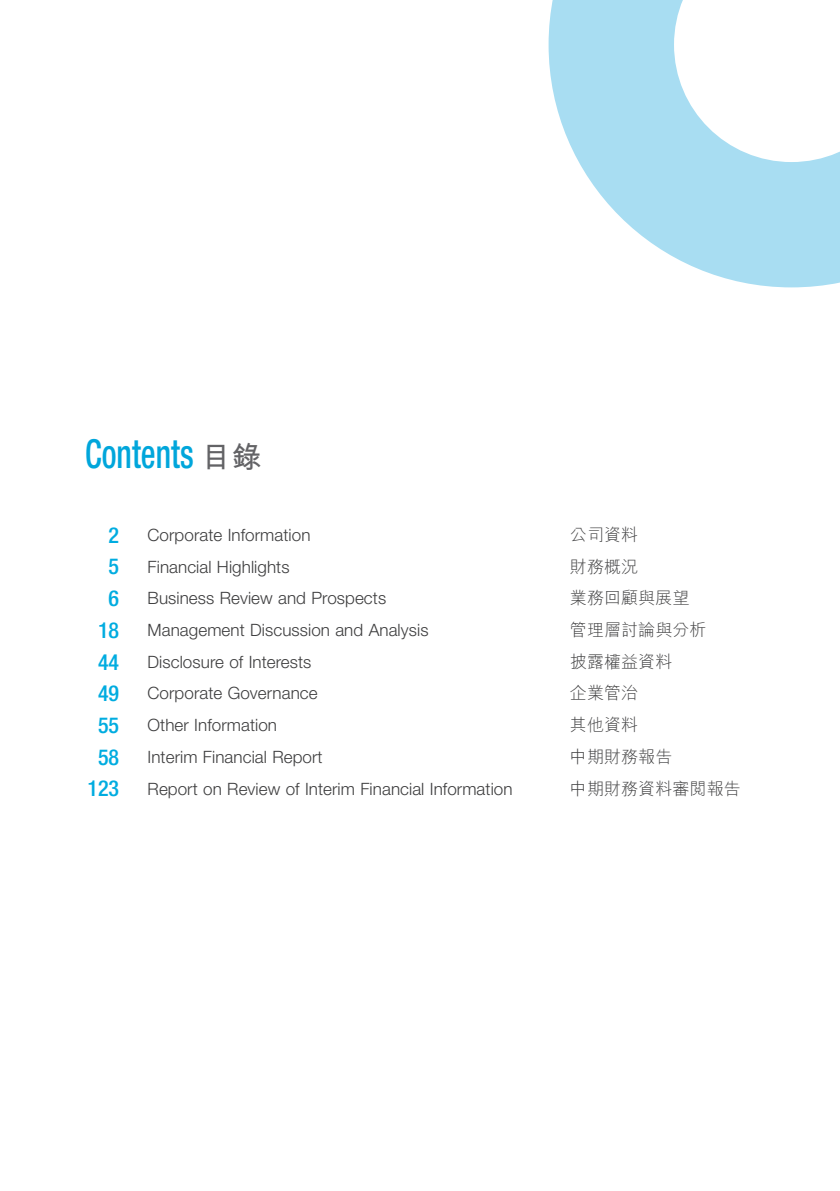
<style>
.page{position:relative;width:840px;height:1191px;background:#fff}
.page>*{position:absolute;margin:0;border:0;box-sizing:border-box;transform-origin:0 0}
.t1{font:500 condensed 40px "Helvetica Neue LT Std";color:#00a6db;scale:.8 1}
.Body_Text{font:500 condensed 22px "Helvetica Neue LT Std";color:#00ace0}
.Body_Text-2{font:300 17px "Helvetica Neue LT Std";letter-spacing:.005em;color:#3e3e3f}
.Body_Text-3{font:300 17px "M Hei HK";letter-spacing:.005em;color:#3e3e3f}
.s1{font-family:"M Hei HK";font-weight:700;font-stretch:normal;font-size:30px;color:#636366}
</style>
<div class="page">
<svg style="left:548px;top:0;width:291px;height:287px;fill:#a8ddf2"></svg>
<p class="t1" style="left:85px;top:430px;width:222px">Contents <span class="s1">目錄</span></p>
<p class="Body_Text" style="left:108px;top:522px;width:12px">2</p>
<p class="Body_Text-2" style="left:147px;top:524px;width:164px">Corporate Information</p>
<p class="Body_Text-3" style="left:569px;top:523px;width:70px">公司資料</p>
<p class="Body_Text" style="left:108px;top:553px;width:12px">5</p>
<p class="Body_Text-2" style="left:147px;top:556px;width:143px">Financial Highlights</p>
<p class="Body_Text-3" style="left:569px;top:554px;width:70px">財務概況</p>
<p class="Body_Text" style="left:108px;top:585px;width:12px">6</p>
<p class="Body_Text-2" style="left:147px;top:588px;width:240px">Business Review and Prospects</p>
<p class="Body_Text-3" style="left:569px;top:586px;width:121px">業務回顧與展望</p>
<p class="Body_Text" style="left:98px;top:617px;width:23px">18</p>
<p class="Body_Text-2" style="left:147px;top:619px;width:282px">Management Discussion and Analysis</p>
<p class="Body_Text-3" style="left:569px;top:618px;width:138px">管理層討論與分析</p>
<p class="Body_Text" style="left:98px;top:648px;width:23px">44</p>
<p class="Body_Text-2" style="left:147px;top:651px;width:165px">Disclosure of Interests</p>
<p class="Body_Text-3" style="left:569px;top:649px;width:104px">披露權益資料</p>
<p class="Body_Text" style="left:98px;top:680px;width:23px">49</p>
<p class="Body_Text-2" style="left:147px;top:683px;width:171px">Corporate Governance</p>
<p class="Body_Text-3" style="left:569px;top:681px;width:70px">企業管治</p>
<p class="Body_Text" style="left:98px;top:712px;width:23px">55</p>
<p class="Body_Text-2" style="left:147px;top:714px;width:131px">Other Information</p>
<p class="Body_Text-3" style="left:569px;top:713px;width:70px">其他資料</p>
<p class="Body_Text" style="left:98px;top:743px;width:23px">58</p>
<p class="Body_Text-2" style="left:147px;top:746px;width:176px">Interim Financial Report</p>
<p class="Body_Text-3" style="left:569px;top:744px;width:104px">中期財務報告</p>
<p class="Body_Text" style="left:87px;top:775px;width:33px">123</p>
<p class="Body_Text-2" style="left:147px;top:778px;width:366px">Report on Review of Interim Financial Information</p>
<p class="Body_Text-3" style="left:569px;top:776px;width:172px">中期財務資料審閱報告</p>
</div>
